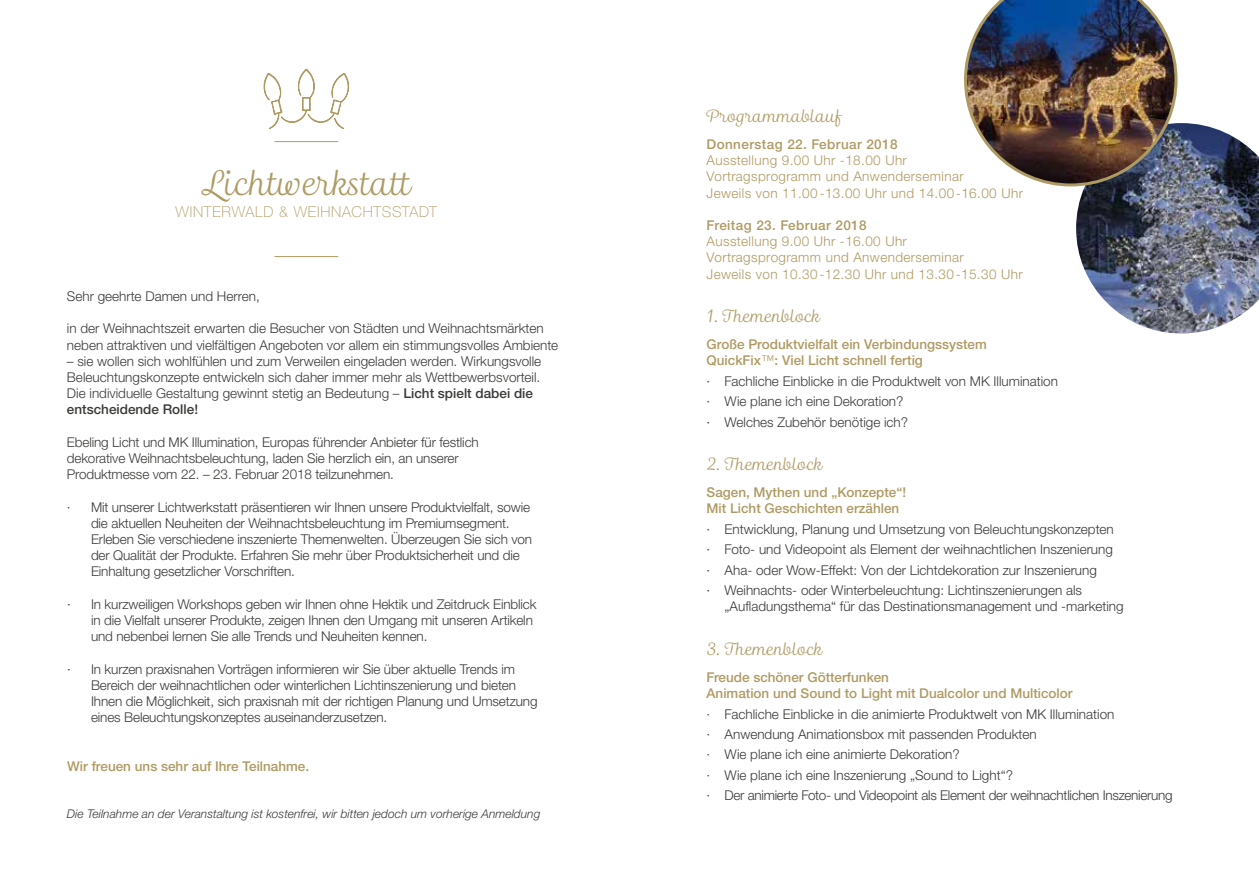
<style>
.page{position:relative;width:1259px;height:893px;background:#fff}
.page>*{position:absolute;margin:0;border:0;box-sizing:border-box;transform-origin:0 0}
.t1{font:33px "Madre Script";color:#ae9a63}
.t2{font:16.5px "Madre Script";color:#ae9a63}
.t3{font:100 15px "Helvetica Neue LTW1 G";letter-spacing:.05em;color:#ae9a63}
.t4{font:300 13.5px/16.2px "Helvetica Neue LTW1 G";letter-spacing:-.01em;color:#3a3a39}
.t5{font:500 13.5px/16.2px "Helvetica Neue LTW1 G";color:#ae9a63}
.t6{font:300 13.5px/16.2px "Helvetica Neue LTW1 G";letter-spacing:.03em;color:#ae9a63}
.t7{font:500 13.5px "Helvetica Neue LTW1 G";letter-spacing:.03em;color:#ae9a63}
.t8{font:italic 300 12px "Helvetica Neue LTW1 G";color:#3a3a39}
.s1{font-weight:500}
.s2{font-weight:300}
.s3{font-weight:100}
</style>
<div class="page">
<img style="left:1076px;top:123px;width:183px;height:211px">
<svg style="left:264px;top:69px;width:85px;height:60px"></svg>
<img style="left:964px;top:0;width:213px;height:186px">
<hr style="left:274px;top:256px;width:64px;height:1px;background:#ae9a63">
<hr style="left:274px;top:141px;width:64px;height:1px;background:#ae9a63">
<h1 class="t1" style="left:202px;top:164px;width:213px">Lichtwerkstatt</h1>
<p class="t3" style="left:176px;top:203px;width:263px">WINTERWALD &amp; WEIHNACHTSSTADT</p>
<p class="t4" style="left:67px;top:288px;width:194px">Sehr geehrte Damen und Herren,</p>
<p class="t4" style="left:67px;top:320px;width:493px">in der Weihnachtszeit erwarten die Besucher von Städten und Weihnachtsmärkten neben attraktiven und vielfältigen Angeboten vor allem ein stimmungsvolles Ambiente</p>
<p class="t4" style="left:67px;top:353px;width:476px">– sie wollen sich wohlfühlen und zum Verweilen eingeladen werden. Wirkungsvolle Beleuchtungskonzepte entwickeln sich daher immer mehr als Wettbewerbsvorteil.<br>Die individuelle Gestaltung gewinnt stetig an Bedeutung – <span class="s1">Licht spielt dabei die entscheidende Rolle!</span></p>
<p class="t4" style="left:67px;top:434px;width:413px">Ebeling Licht und MK Illumination, Europas führender Anbieter für festlich dekorative Weihnachtsbeleuchtung, laden Sie herzlich ein, an unserer<br>Produktmesse vom 22. – 23. Februar 2018 teilzunehmen.</p>
<p class="t4" style="left:91px;top:499px;width:442px;text-indent:-24px">· Mit unserer Lichtwerkstatt präsentieren wir Ihnen unsere Produktvielfalt, sowie die aktuellen Neuheiten der Weihnachtsbeleuchtung im Premiumsegment.<br>Erleben Sie verschiedene inszenierte Themenwelten. Überzeugen Sie sich von der Qualität der Produkte. Erfahren Sie mehr über Produktsicherheit und die Einhaltung gesetzlicher Vorschriften.</p>
<p class="t4" style="left:91px;top:596px;width:447px;text-indent:-24px">· In kurzweiligen Workshops geben wir Ihnen ohne Hektik und Zeitdruck Einblick in die Vielfalt unserer Produkte, zeigen Ihnen den Umgang mit unseren Artikeln und nebenbei lernen Sie alle Trends und Neuheiten kennen.</p>
<p class="t4" style="left:91px;top:661px;width:448px;text-indent:-24px">· In kurzen praxisnahen Vorträgen informieren wir Sie über aktuelle Trends im Bereich der weihnachtlichen oder winterlichen Lichtinszenierung und bieten Ihnen die Möglichkeit, sich praxisnah mit der richtigen Planung und Umsetzung eines Beleuchtungskonzeptes auseinanderzusetzen.</p>
<p class="t5" style="left:67px;top:758px;width:244px">Wir freuen uns sehr auf Ihre Teilnahme.</p>
<p class="t8" style="left:67px;top:806px;width:475px">Die Teilnahme an der Veranstaltung ist kostenfrei, wir bitten jedoch um vorherige Anmeldung</p>
<p class="t2" style="left:706px;top:107px;width:136px">Programmablauf</p>
<p class="t7" style="left:706px;top:136px;width:193px">Donnerstag 22. Februar 2018</p>
<p class="t6" style="left:706px;top:152px;width:318px">Ausstellung 9.00 Uhr -18.00 Uhr<br>Vortragsprogramm und Anwenderseminar<br>Jeweils von 11.00-13.00 Uhr und 14.00-16.00 Uhr</p>
<p class="t7" style="left:706px;top:217px;width:162px">Freitag 23. Februar 2018</p>
<p class="t6" style="left:706px;top:233px;width:317px">Ausstellung 9.00 Uhr -16.00 Uhr<br>Vortragsprogramm und Anwenderseminar<br>Jeweils von 10.30-12.30 Uhr und 13.30-15.30 Uhr</p>
<p class="t2" style="left:706px;top:307px;width:115px">1. Themenblock</p>
<p class="t5" style="left:706px;top:336px;width:282px">Große Produktvielfalt ein Verbindungssystem<br>QuickFix<span class="s2">™</span>: Viel Licht schnell fertig</p>
<p class="t4" style="left:706px;top:371px;width:353px;line-height:20.4px">· Fachliche Einblicke in die Produktwelt von MK Illumination · Wie plane ich eine Dekoration?<br>· Welches Zubehör benötige ich?</p>
<p class="t2" style="left:706px;top:455px;width:117px">2. Themenblock</p>
<p class="t5" style="left:706px;top:484px;width:201px">Sagen, Mythen und „Konzepte“!<br>Mit Licht Geschichten erzählen</p>
<p class="t4" style="left:706px;top:519px;width:409px;line-height:20.4px">· Entwicklung, Planung und Umsetzung von Beleuchtungskonzepten · Foto- und Videopoint als Element der weihnachtlichen Inszenierung · Aha- oder Wow-Effekt: Von der Lichtdekoration zur Inszenierung<br>· Weihnachts- oder Winterbeleuchtung: Lichtinszenierungen als</p>
<p class="t4" style="left:724px;top:598px;width:400px">„Aufladungsthema“ für das Destinationsmanagement und -marketing</p>
<p class="t2" style="left:706px;top:640px;width:117px">3. Themenblock</p>
<p class="t5" style="left:706px;top:669px;width:367px">Freude schöner Götterfunken<br>Animation und Sound to Light mit Dualcolor und Multicolor</p>
<p class="t4" style="left:706px;top:703px;width:467px;line-height:20.4px"><span class="s3">·</span> Fachliche Einblicke in die animierte Produktwelt von MK Illumination<br><span class="s3">·</span> Anwendung Animationsbox mit passenden Produkten<br><span class="s3">·</span> Wie plane ich eine animierte Dekoration?<br><span class="s3">·</span> Wie plane ich eine Inszenierung „Sound to Light“?<br><span class="s3">·</span> Der animierte Foto- und Videopoint als Element der weihnachtlichen Inszenierung</p>
</div>
